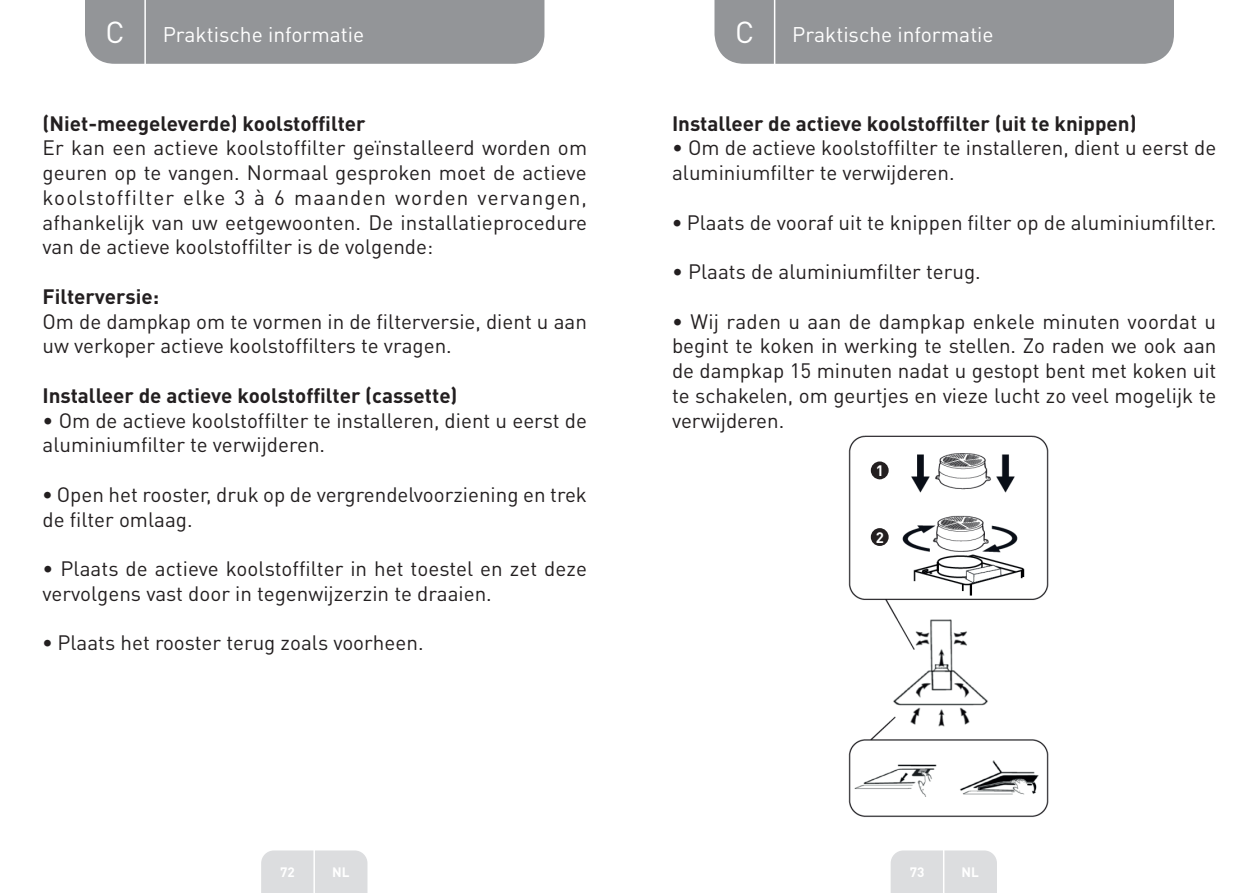
<style>
.page{position:relative;width:1259px;height:893px;background:#fff}
.page>*{position:absolute;margin:0;border:0;box-sizing:border-box;transform-origin:0 0}
.t1{font:30px "DIN Pro";color:#fff}
.t2{font:21px "DIN Pro";color:#fff}
.securité_nettoyage_B{font:20.7px/24.8px "DIN Pro";color:#231f20}
.securité_nettoyage_B-2{font:700 20.7px "DIN Pro";color:#231f20}
.t3{font:700 15px "DIN Pro";color:#fff}
.t4{font:700 13.95px "DIN Pro";color:#fff}
.t5{font:700 13.5px "DIN Pro";color:#fff}
.s1{font-weight:700}
</style>
<div class="page">
<div style="left:85px;top:0;width:459px;height:64px;background:#939598"></div>
<div style="left:714px;top:0;width:460px;height:64px;background:#939598"></div>
<div style="left:261px;top:850px;width:106px;height:43px;background:#dcdddf"></div>
<div style="left:890px;top:850px;width:107px;height:43px;background:#dcdddf"></div>
<hr style="left:313px;top:833px;width:2px;height:60px;background:#fff">
<hr style="left:943px;top:833px;width:1px;height:60px;background:#fff">
<hr style="left:144px;top:0;width:2px;height:66px;background:#fff">
<hr style="left:774px;top:0;width:1px;height:66px;background:#fff">
<img style="left:848px;top:435px;width:200px;height:382px">
<div style="left:871px;top:461px;width:17px;height:18px;background:#231f20;border-radius:50%"></div>
<div style="left:871px;top:528px;width:17px;height:18px;background:#231f20;border-radius:50%"></div>
<h1 class="t1" style="left:105px;top:11px;width:21px">C</h1>
<p class="t2" style="left:163px;top:20px;width:203px">Praktische informatie</p>
<h1 class="t1" style="left:735px;top:11px;width:21px">C</h1>
<p class="t2" style="left:792px;top:20px;width:203px">Praktische informatie</p>
<p class="securité_nettoyage_B-2" style="left:43px;top:109px;width:324px">(Niet-meegeleverde) koolstoffilter</p>
<p class="securité_nettoyage_B" style="left:43px;top:135px;width:546px;text-align:justify">Er kan een actieve koolstoffilter geïnstalleerd worden om geuren op te vangen. Normaal gesproken moet de actieve koolstoffilter elke 3 à 6 maanden worden vervangen, afhankelijk van uw eetgewoonten. De installatieprocedure van de actieve koolstoffilter is de volgende:</p>
<p class="securité_nettoyage_B-2" style="left:43px;top:282px;width:118px">Filterversie:</p>
<p class="securité_nettoyage_B" style="left:43px;top:308px;width:546px">Om de dampkap om te vormen in de filterversie, dient u aan uw verkoper actieve koolstoffilters te vragen.</p>
<p class="securité_nettoyage_B-2" style="left:43px;top:381px;width:416px">Installeer de actieve koolstoffilter (cassette)</p>
<p class="securité_nettoyage_B" style="left:43px;top:407px;width:546px">• Om de actieve koolstoffilter te installeren, dient u eerst de aluminiumfilter te verwijderen.</p>
<p class="securité_nettoyage_B" style="left:43px;top:481px;width:546px"><span class="s1">•</span> Open het rooster, druk op de vergrendelvoorziening en trek de filter omlaag.</p>
<p class="securité_nettoyage_B" style="left:43px;top:555px;width:546px">• Plaats de actieve koolstoffilter in het toestel en zet deze vervolgens vast door in tegenwijzerzin te draaien.</p>
<p class="securité_nettoyage_B" style="left:43px;top:630px;width:382px"><span class="s1">•</span> Plaats het rooster terug zoals voorheen.</p>
<p class="securité_nettoyage_B-2" style="left:672px;top:109px;width:466px">Installeer de actieve koolstoffilter (uit te knippen)</p>
<p class="securité_nettoyage_B" style="left:672px;top:135px;width:546px">• Om de actieve koolstoffilter te installeren, dient u eerst de aluminiumfilter te verwijderen.</p>
<p class="securité_nettoyage_B" style="left:672px;top:209px;width:546px"><span class="s1">•</span> Plaats de vooraf uit te knippen filter op de aluminiumfilter.</p>
<p class="securité_nettoyage_B" style="left:672px;top:258px;width:310px">• Plaats de aluminiumfilter terug.</p>
<p class="securité_nettoyage_B" style="left:672px;top:308px;width:546px;text-align:justify">• Wij raden u aan de dampkap enkele minuten voordat u begint te koken in werking te stellen. Zo raden we ook aan de dampkap 15 minuten nadat u gestopt bent met koken uit te schakelen, om geurtjes en vieze lucht zo veel mogelijk te verwijderen.</p>
<p class="t4" style="left:877px;top:465px;width:9px">1</p>
<p class="t3" style="left:875px;top:461px;width:10px">1</p>
<p class="t3" style="left:875px;top:527px;width:10px">2</p>
<p class="t4" style="left:877px;top:530px;width:9px">2</p>
<p class="t5" style="left:280px;top:863px;width:16px">72</p>
<p class="t5" style="left:332px;top:863px;width:19px">NL</p>
<p class="t5" style="left:909px;top:863px;width:16px">73</p>
<p class="t5" style="left:961px;top:863px;width:19px">NL</p>
</div>
